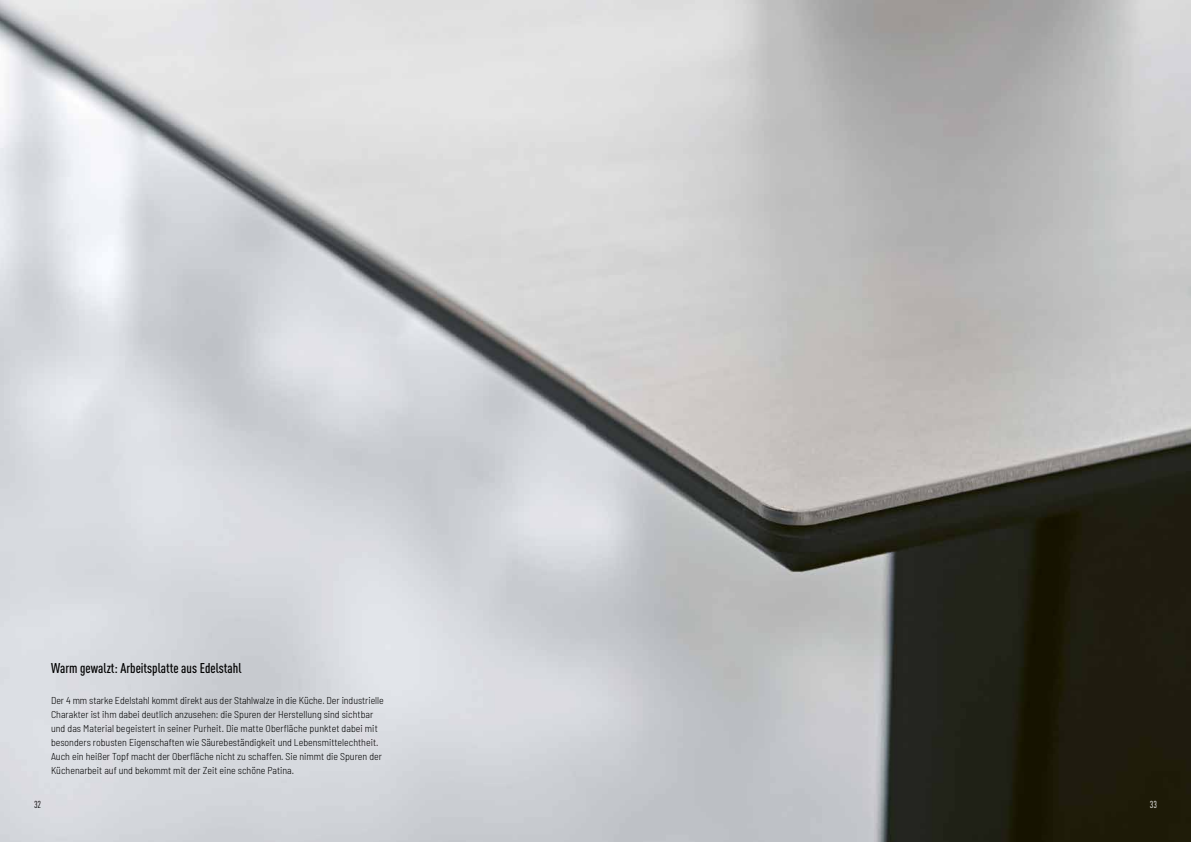
<style>
.page{position:relative;width:1191px;height:842px;background:#fff}
.page>*{position:absolute;margin:0;border:0;box-sizing:border-box;transform-origin:0 0}
.t1{font:500 condensed 14px "DIN Pro";color:#000}
.t2{font:300 semi-condensed 10px/14px "Barlow";color:#000}
.t3{font:condensed 10px "DIN Pro";color:#000}
.t4{font:condensed 10px "DIN Pro";color:#fff}
</style>
<div class="page">
<img style="left:0;top:0;width:587px;height:842px">
<img style="left:587px;top:0;width:604px;height:842px">
<h1 class="t1" style="left:51px;top:658px;width:192px">Warm gewalzt: Arbeitsplatte aus Edelstahl</h1>
<p class="t2" style="left:51px;top:693px;width:334px">Der 4 mm starke Edelstahl kommt direkt aus der Stahlwalze in die Küche. Der industrielle Charakter ist ihm dabei deutlich anzusehen: die Spuren der Herstellung sind sichtbar und das Material begeistert in seiner Purheit. Die matte Oberfläche punktet dabei mit besonders robusten Eigenschaften wie Säurebeständigkeit und Lebensmittelechtheit.<br>Auch ein heißer Topf macht der Oberfläche nicht zu schaffen. Sie nimmt die Spuren der Küchenarbeit auf und bekommt mit der Zeit eine schöne Patina.</p>
<p class="t3" style="left:34px;top:797px;width:9px">32</p>
<p class="t4" style="left:1149px;top:797px;width:9px">33</p>
</div>
